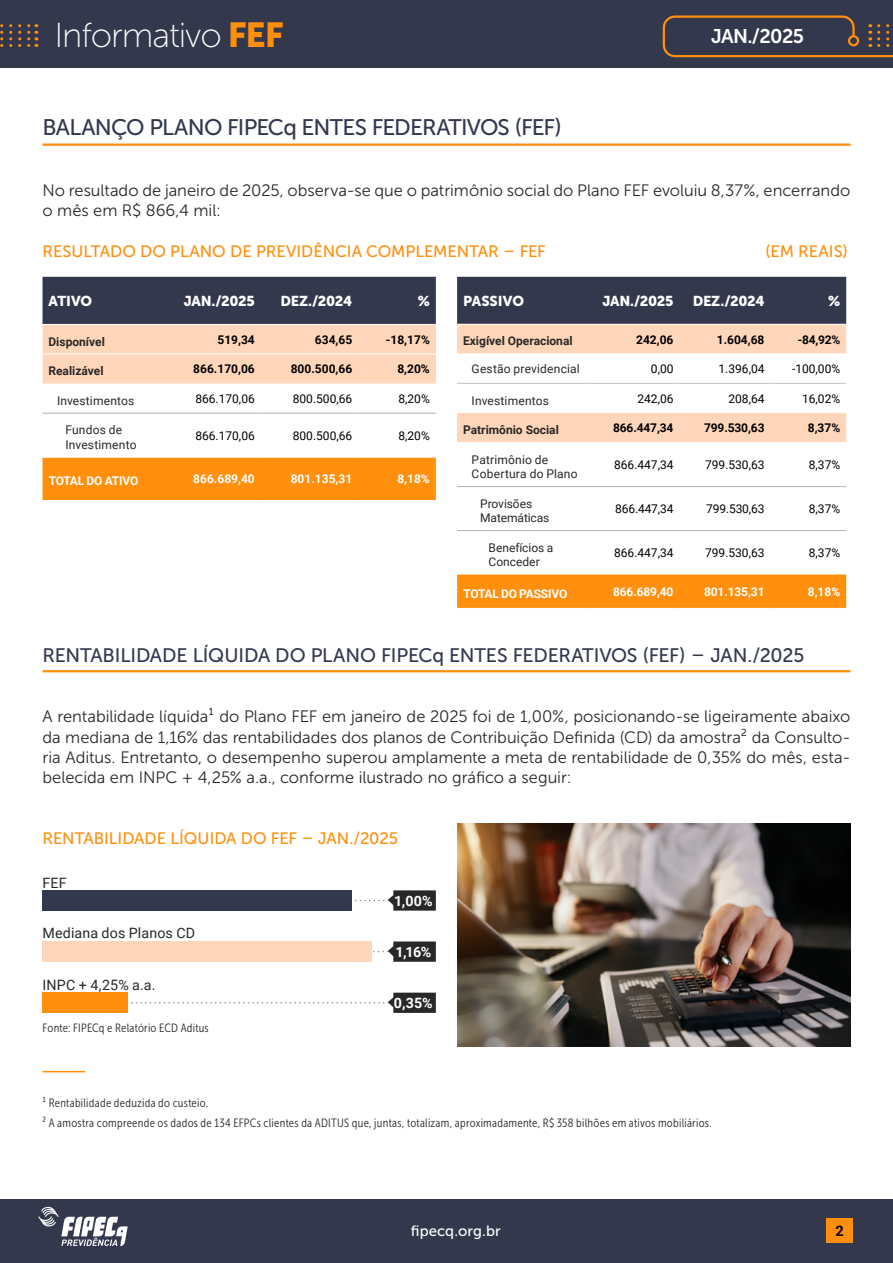
<style>
.page{position:relative;width:893px;height:1263px;background:#fff}
.page>*{position:absolute;margin:0;border:0;box-sizing:border-box;transform-origin:0 0}
.t1{font:34.5px "Museo Sans 100";letter-spacing:-.03em;color:#fff}
.t2{font:22.5px "Museo Sans 500";letter-spacing:-.035em;color:#33384d}
.t3{font:19.8px "Museo Sans 700";letter-spacing:-.03em;color:#fff}
.t4{font:19.5px "Museo Sans 500";letter-spacing:-.01em;color:#33384d}
.t5{font:16.5px/20.2px "Museo Sans 300";color:#282827}
.t6{font:16.5px "Museo Sans 500";letter-spacing:-.005em;color:#ff8f0d}
.t7{font:15px "Museo Sans 500";letter-spacing:.005em;color:#fff}
.t8{font:700 14.55px "Roboto";color:#000}
.t9{font:14.25px "Museo Sans 900";letter-spacing:-.02em;color:#fff}
.t10{font:14.25px "Roboto";letter-spacing:.01em;color:#282827}
.t11{font:700 14.25px "Roboto";color:#fff}
.t12{font:14.25px "Museo Sans 900";color:#fff}
.t13{font:12px/20.2px "Museo Sans Cond 300";letter-spacing:.025em;color:#282827}
.t14{font:12px "Roboto";color:#000}
.t15{font:12px/14.4px "Roboto";letter-spacing:.015em;color:#282827}
.t16{font:700 12px "Roboto";color:#000}
.t17{font:700 12px "Roboto";letter-spacing:-.01em;color:#fff}
.t18{font:700 12px "Roboto";color:#282827}
.t19{font:12px/14.4px "Roboto";letter-spacing:-.005em;color:#282827}
.s1{font-family:"Museo Sans 900";color:#ff8f0d}
</style>
<div class="page">
<div style="left:0;top:0;width:893px;height:68px;background:#33384d"></div>
<svg style="left:0;top:24px;width:37px;height:23px"></svg>
<div style="left:0;top:1199px;width:893px;height:64px;background:#33384d"></div>
<div style="left:826px;top:1219px;width:27px;height:24px;background:#ff8f0d"></div>
<svg style="left:662px;top:15px;width:231px;height:43px"></svg>
<div style="left:848px;top:35px;width:11px;height:11px;border:2px solid #ff8f0d;border-radius:50%"></div>
<svg style="left:38px;top:1207px;width:90px;height:39px"></svg>
<hr style="left:43px;top:144px;width:807px;height:2px;background:#ff8f0d">
<svg style="left:43px;top:277px;width:393px;height:107px;background:#a38f89"></svg>
<div style="left:43px;top:458px;width:393px;height:42px;background:#ff8f0d"></div>
<hr style="left:43px;top:413px;width:120px;height:1px;background:#b3b2b2">
<hr style="left:163px;top:413px;width:98px;height:1px;background:#b3b2b2">
<hr style="left:358px;top:413px;width:78px;height:1px;background:#b3b2b2">
<hr style="left:261px;top:413px;width:97px;height:1px;background:#b3b2b2">
<hr style="left:43px;top:324px;width:120px;height:1px;background:#fff">
<hr style="left:163px;top:324px;width:98px;height:1px;background:#fff">
<hr style="left:261px;top:324px;width:97px;height:1px;background:#fff">
<hr style="left:358px;top:324px;width:78px;height:1px;background:#fff">
<hr style="left:43px;top:354px;width:120px;height:1px;background:#fff">
<hr style="left:163px;top:354px;width:98px;height:1px;background:#fff">
<hr style="left:261px;top:354px;width:97px;height:1px;background:#fff">
<hr style="left:358px;top:354px;width:78px;height:1px;background:#fff">
<div style="left:457px;top:277px;width:389px;height:47px;background:#33384d"></div>
<svg style="left:457px;top:325px;width:389px;height:117px"></svg>
<div style="left:457px;top:574px;width:389px;height:34px;background:#ff8f0d"></div>
<hr style="left:457px;top:486px;width:130px;height:1px;background:#b3b2b2">
<hr style="left:587px;top:486px;width:92px;height:1px;background:#b3b2b2">
<hr style="left:770px;top:486px;width:76px;height:1px;background:#b3b2b2">
<hr style="left:457px;top:530px;width:130px;height:1px;background:#b3b2b2">
<hr style="left:587px;top:530px;width:92px;height:1px;background:#b3b2b2">
<hr style="left:770px;top:530px;width:76px;height:1px;background:#b3b2b2">
<hr style="left:679px;top:486px;width:91px;height:1px;background:#b3b2b2">
<hr style="left:679px;top:530px;width:91px;height:1px;background:#b3b2b2">
<hr style="left:457px;top:353px;width:130px;height:1px;background:#fff">
<hr style="left:587px;top:353px;width:92px;height:1px;background:#fff">
<hr style="left:679px;top:353px;width:91px;height:1px;background:#fff">
<hr style="left:770px;top:353px;width:76px;height:1px;background:#fff">
<hr style="left:457px;top:383px;width:130px;height:1px;background:#c6c6c6">
<hr style="left:587px;top:383px;width:92px;height:1px;background:#c6c6c6">
<hr style="left:679px;top:383px;width:91px;height:1px;background:#c6c6c6">
<hr style="left:770px;top:383px;width:76px;height:1px;background:#c6c6c6">
<hr style="left:43px;top:670px;width:807px;height:2px;background:#ff8f0d">
<svg style="left:43px;top:890px;width:393px;height:21px;background:#474b5b"></svg>
<svg style="left:43px;top:941px;width:393px;height:21px;background:#e7c5ad"></svg>
<svg style="left:43px;top:993px;width:393px;height:20px"></svg>
<hr style="left:43px;top:1071px;width:42px;height:1px;background:#ff8f0d">
<img style="left:457px;top:824px;width:393px;height:222px">
<h1 class="t1" style="left:54px;top:17px;width:231px">Informativo <span class="s1">FEF</span></h1>
<p class="t3" style="left:711px;top:26px;width:95px">JAN./2025</p>
<h2 class="t2" style="left:43px;top:115px;width:521px">BALANÇO PLANO FIPECq ENTES FEDERATIVOS (FEF)</h2>
<p class="t5" style="left:43px;top:180px;width:809px">No resultado de janeiro de 2025, observa-se que o patrimônio social do Plano FEF evoluiu 8,37%, encerrando o mês em R$ 866,4 mil:</p>
<p class="t6" style="left:43px;top:242px;width:505px">RESULTADO DO PLANO DE PREVIDÊNCIA COMPLEMENTAR – FEF</p>
<p class="t6" style="left:765px;top:242px;width:84px">(EM REAIS)</p>
<p class="t9" style="left:49px;top:293px;width:45px">ATIVO</p>
<p class="t9" style="left:184px;top:293px;width:72px">JAN./2025</p>
<p class="t9" style="left:280px;top:293px;width:73px">DEZ./2024</p>
<p class="t9" style="left:418px;top:293px;width:14px">%</p>
<p class="t18" style="left:49px;top:333px;width:58px">Disponível</p>
<p class="t16" style="left:217px;top:331px;width:39px">519,34</p>
<p class="t16" style="left:315px;top:331px;width:39px">634,65</p>
<p class="t16" style="left:386px;top:331px;width:45px">-18,17%</p>
<p class="t18" style="left:49px;top:362px;width:57px">Realizável</p>
<p class="t16" style="left:193px;top:361px;width:63px">866.170,06</p>
<p class="t16" style="left:291px;top:361px;width:63px">800.500,66</p>
<p class="t16" style="left:397px;top:361px;width:34px">8,20%</p>
<p class="t15" style="left:57px;top:393px;width:79px">Investimentos</p>
<p class="t14" style="left:195px;top:390px;width:61px">866.170,06</p>
<p class="t14" style="left:293px;top:390px;width:61px">800.500,66</p>
<p class="t14" style="left:398px;top:390px;width:33px">8,20%</p>
<p class="t15" style="left:66px;top:422px;width:73px">Fundos de<br>Investimento</p>
<p class="t14" style="left:195px;top:427px;width:61px">866.170,06</p>
<p class="t14" style="left:293px;top:427px;width:61px">800.500,66</p>
<p class="t14" style="left:398px;top:427px;width:33px">8,20%</p>
<p class="t17" style="left:49px;top:472px;width:91px">TOTAL DO ATIVO</p>
<p class="t17" style="left:193px;top:471px;width:63px">866.689,40</p>
<p class="t17" style="left:291px;top:471px;width:63px">801.135,31</p>
<p class="t17" style="left:397px;top:471px;width:34px">8,18%</p>
<p class="t12" style="left:463px;top:293px;width:62px">PASSIVO</p>
<p class="t9" style="left:603px;top:293px;width:72px">JAN./2025</p>
<p class="t9" style="left:693px;top:293px;width:73px">DEZ./2024</p>
<p class="t9" style="left:828px;top:293px;width:14px">%</p>
<p class="t18" style="left:463px;top:333px;width:111px">Exigível Operacional</p>
<p class="t16" style="left:636px;top:331px;width:39px">242,06</p>
<p class="t16" style="left:717px;top:331px;width:49px">1.604,68</p>
<p class="t16" style="left:798px;top:331px;width:44px">-84,92%</p>
<p class="t15" style="left:472px;top:361px;width:110px">Gestão previdencial</p>
<p class="t14" style="left:651px;top:360px;width:24px">0,00</p>
<p class="t14" style="left:719px;top:360px;width:47px">1.396,04</p>
<p class="t14" style="left:792px;top:360px;width:50px">-100,00%</p>
<p class="t15" style="left:472px;top:393px;width:79px">Investimentos</p>
<p class="t14" style="left:637px;top:390px;width:38px">242,06</p>
<p class="t14" style="left:728px;top:390px;width:38px">208,64</p>
<p class="t14" style="left:802px;top:390px;width:40px">16,02%</p>
<p class="t18" style="left:463px;top:421px;width:97px">Patrimônio Social</p>
<p class="t16" style="left:613px;top:420px;width:62px">866.447,34</p>
<p class="t16" style="left:704px;top:420px;width:62px">799.530,63</p>
<p class="t16" style="left:808px;top:420px;width:34px">8,37%</p>
<p class="t15" style="left:472px;top:452px;width:107px">Patrimônio de<br>Cobertura do Plano</p>
<p class="t14" style="left:614px;top:456px;width:61px">866.447,34</p>
<p class="t14" style="left:705px;top:456px;width:61px">799.530,63</p>
<p class="t14" style="left:809px;top:456px;width:33px">8,37%</p>
<p class="t19" style="left:480px;top:496px;width:71px">Provisões<br>Matemáticas</p>
<p class="t14" style="left:615px;top:500px;width:60px">866.447,34</p>
<p class="t14" style="left:706px;top:500px;width:60px">799.530,63</p>
<p class="t14" style="left:809px;top:500px;width:33px">8,37%</p>
<p class="t19" style="left:489px;top:540px;width:66px">Benefícios a<br>Conceder</p>
<p class="t14" style="left:614px;top:544px;width:61px">866.447,34</p>
<p class="t14" style="left:705px;top:544px;width:61px">799.530,63</p>
<p class="t14" style="left:809px;top:544px;width:33px">8,37%</p>
<p class="t17" style="left:463px;top:585px;width:105px">TOTAL DO PASSIVO</p>
<p class="t17" style="left:613px;top:583px;width:62px">866.689,40</p>
<p class="t17" style="left:704px;top:583px;width:62px">801.135,31</p>
<p class="t17" style="left:808px;top:583px;width:34px">8,18%</p>
<p class="t4" style="left:43px;top:644px;width:763px">RENTABILIDADE LÍQUIDA DO PLANO FIPECq ENTES FEDERATIVOS (FEF) – JAN./2025</p>
<p class="t5" style="left:43px;top:707px;width:809px;text-align:justify">A rentabilidade líquida¹ do Plano FEF em janeiro de 2025 foi de 1,00%, posicionando-se ligeiramente abaixo da mediana de 1,16% das rentabilidades dos planos de Contribuição Definida (CD) da amostra² da Consulto&shy;ria Aditus. Entretanto, o desempenho superou amplamente a meta de rentabilidade de 0,35% do mês, esta&shy;belecida em INPC + 4,25% a.a., conforme ilustrado no gráfico a seguir:</p>
<p class="t6" style="left:43px;top:829px;width:357px">RENTABILIDADE LÍQUIDA DO FEF – JAN./2025</p>
<p class="t10" style="left:43px;top:873px;width:26px">FEF</p>
<p class="t10" style="left:43px;top:923px;width:154px">Mediana dos Planos CD</p>
<p class="t10" style="left:43px;top:974px;width:115px">INPC + 4,25% a.a.</p>
<p class="t13" style="left:43px;top:1018px;width:168px">Fonte: FIPECq e Relatório ECD Aditus</p>
<p class="t11" style="left:394px;top:891px;width:40px">1,00%</p>
<p class="t11" style="left:395px;top:942px;width:37px">1,16%</p>
<p class="t11" style="left:394px;top:993px;width:40px">0,35%</p>
<p class="t13" style="left:43px;top:1093px;width:671px">¹ Rentabilidade deduzida do custeio.<br>² A amostra compreende os dados de 134 EFPCs clientes da ADITUS que, juntas, totalizam, aproximadamente, R$ 358 bilhões em ativos mobiliários.</p>
<p class="t7" style="left:411px;top:1223px;width:91px">fipecq.org.br</p>
<p class="t8" style="left:835px;top:1220px;width:10px">2</p>
</div>
